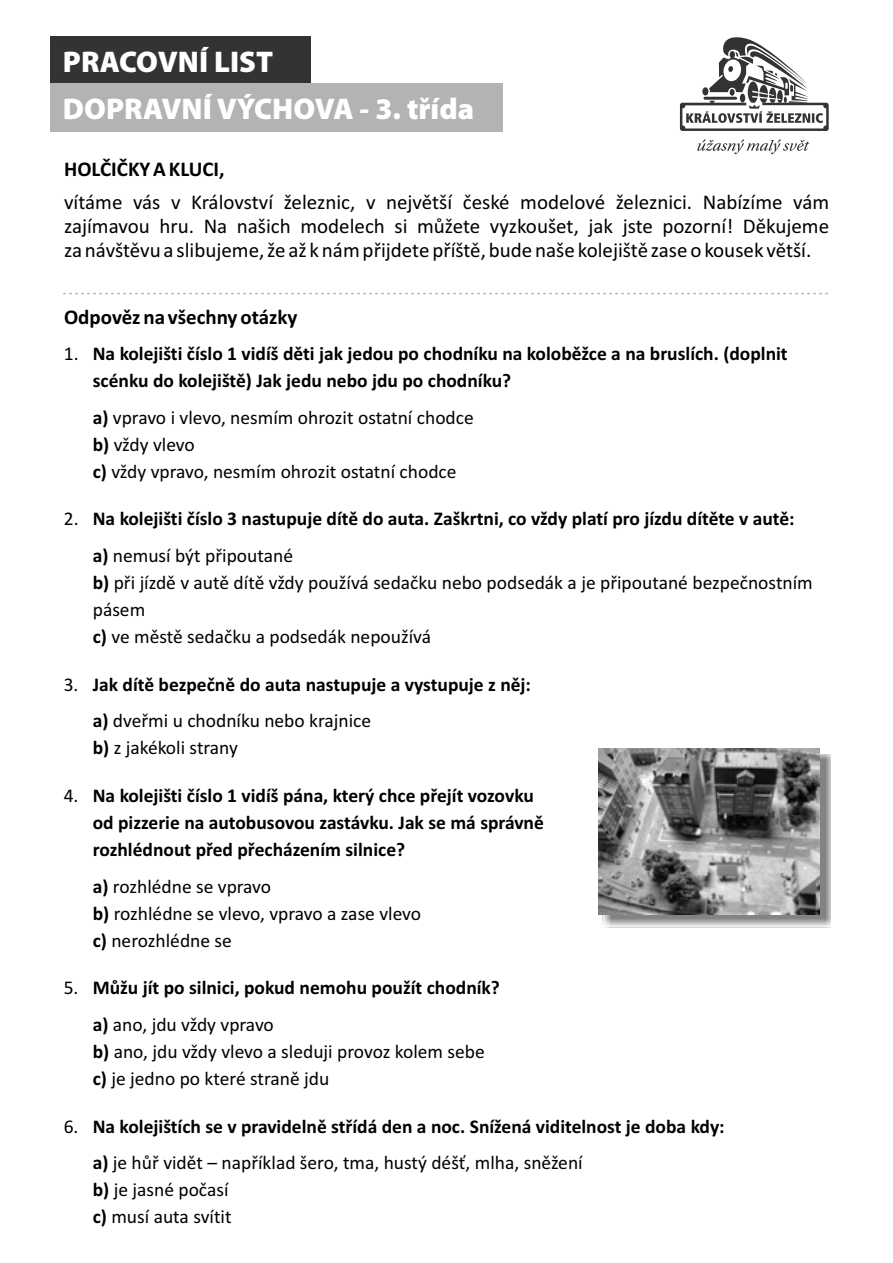
<style>
.page{position:relative;width:893px;height:1263px;background:#fff}
.page>*{position:absolute;margin:0;border:0;box-sizing:border-box;transform-origin:0 0}
.t1{font:700 30px/46.8px "Myriad Pro";color:#fff}
.t2{font:21px/24.2px "Calibri";color:#000;text-align:justify}
.t3{font:700 21px "Calibri";color:#000}
.t4{font:700 19.5px/36.5px "Calibri";color:#000}
.t5{font:19.5px/27px "Calibri";color:#000}
.s1{font-weight:400}
.s2{font-weight:700}
</style>
<div class="page">
<div style="left:51px;top:36px;width:260px;height:48px;background:#333"></div>
<div style="left:51px;top:84px;width:452px;height:48px;background:#b3b3b3"></div>
<svg style="left:680px;top:37px;width:149px;height:94px"></svg>
<svg style="left:697px;top:139px;width:112px;height:15px"></svg>
<svg style="left:64px;top:293px;width:764px;height:1px"></svg>
<div style="left:602px;top:754px;width:229px;height:173px;background:#000;opacity:.49"></div>
<img style="left:598px;top:748px;width:222px;height:167px">
<h1 class="t1" style="left:63px;top:41px;width:413px">PRACOVNÍ LIST<br>DOPRAVNÍ VÝCHOVA - 3. třída</h1>
<p class="t3" style="left:64px;top:160px;width:162px">HOLČIČKY A KLUCI,</p>
<p class="t2" style="left:64px;top:192px;width:767px">vítáme vás v Království železnic, v největší české modelové železnici. Nabízíme vám zajímavou hru. Na našich modelech si můžete vyzkoušet, jak jste pozorní! Děkujeme za návštěvu a slibujeme, že až k nám přijdete příště, bude naše kolejiště zase o kousek větší.</p>
<p class="t3" style="left:64px;top:309px;width:235px">Odpověz na všechny otázky</p>
<p class="t4" style="left:93px;top:342px;width:696px;line-height:27px;text-indent:-29px"><span class="s1">1.</span> Na kolejišti číslo 1 vidíš děti jak jedou po chodníku na koloběžce a na bruslích. (doplnit scénku do kolejiště) Jak jedu nebo jdu po chodníku?</p>
<p class="t5" style="left:93px;top:405px;width:383px"><span class="s2">a)</span> vpravo i vlevo, nesmím ohrozit ostatní chodce <span class="s2">b)</span> vždy vlevo<br><span class="s2">c)</span> vždy vpravo, nesmím ohrozit ostatní chodce</p>
<p class="t4" style="left:93px;top:502px;width:703px;text-indent:-29px"><span class="s1">2.</span> Na kolejišti číslo 3 nastupuje dítě do auta. Zaškrtni, co vždy platí pro jízdu dítěte v autě: a) <span class="s1">nemusí být připoutané</span></p>
<p class="t5" style="left:93px;top:571px;width:722px"><span class="s2">b)</span> při jízdě v autě dítě vždy používá sedačku nebo podsedák a je připoutané bezpečnostním pásem<br><span class="s2">c)</span> ve městě sedačku a podsedák nepoužívá</p>
<p class="t4" style="left:93px;top:668px;width:440px;text-indent:-29px"><span class="s1">3.</span> Jak dítě bezpečně do auta nastupuje a vystupuje z něj: a) <span class="s1">dveřmi u chodníku nebo krajnice</span></p>
<p class="t5" style="left:93px;top:736px;width:147px"><span class="s2">b)</span> z jakékoli strany</p>
<p class="t4" style="left:93px;top:783px;width:453px;line-height:27px;text-indent:-29px"><span class="s1">4.</span> Na kolejišti číslo 1 vidíš pána, který chce přejít vozovku od pizzerie na autobusovou zastávku. Jak se má správně rozhlédnout před přecházením silnice?</p>
<p class="t5" style="left:93px;top:874px;width:330px"><span class="s2">a)</span> rozhlédne se vpravo<br><span class="s2">b)</span> rozhlédne se vlevo, vpravo a zase vlevo <span class="s2">c)</span> nerozhlédne se</p>
<p class="t4" style="left:93px;top:971px;width:409px;text-indent:-29px"><span class="s1">5.</span> Můžu jít po silnici, pokud nemohu použít chodník? a) <span class="s1">ano, jdu vždy vpravo</span></p>
<p class="t5" style="left:93px;top:1039px;width:394px"><span class="s2">b)</span> ano, jdu vždy vlevo a sleduji provoz kolem sebe <span class="s2">c)</span> je jedno po které straně jdu</p>
<p class="t4" style="left:93px;top:1109px;width:633px;text-indent:-29px"><span class="s1">6.</span> Na kolejištích se v pravidelně střídá den a noc. Snížená viditelnost je doba kdy: a) <span class="s1">je hůř vidět – například šero, tma, hustý déšť, mlha, sněžení</span></p>
<p class="t5" style="left:93px;top:1178px;width:140px"><span class="s2">b)</span> je jasné počasí <span class="s2">c)</span> musí auta svítit</p>
</div>
